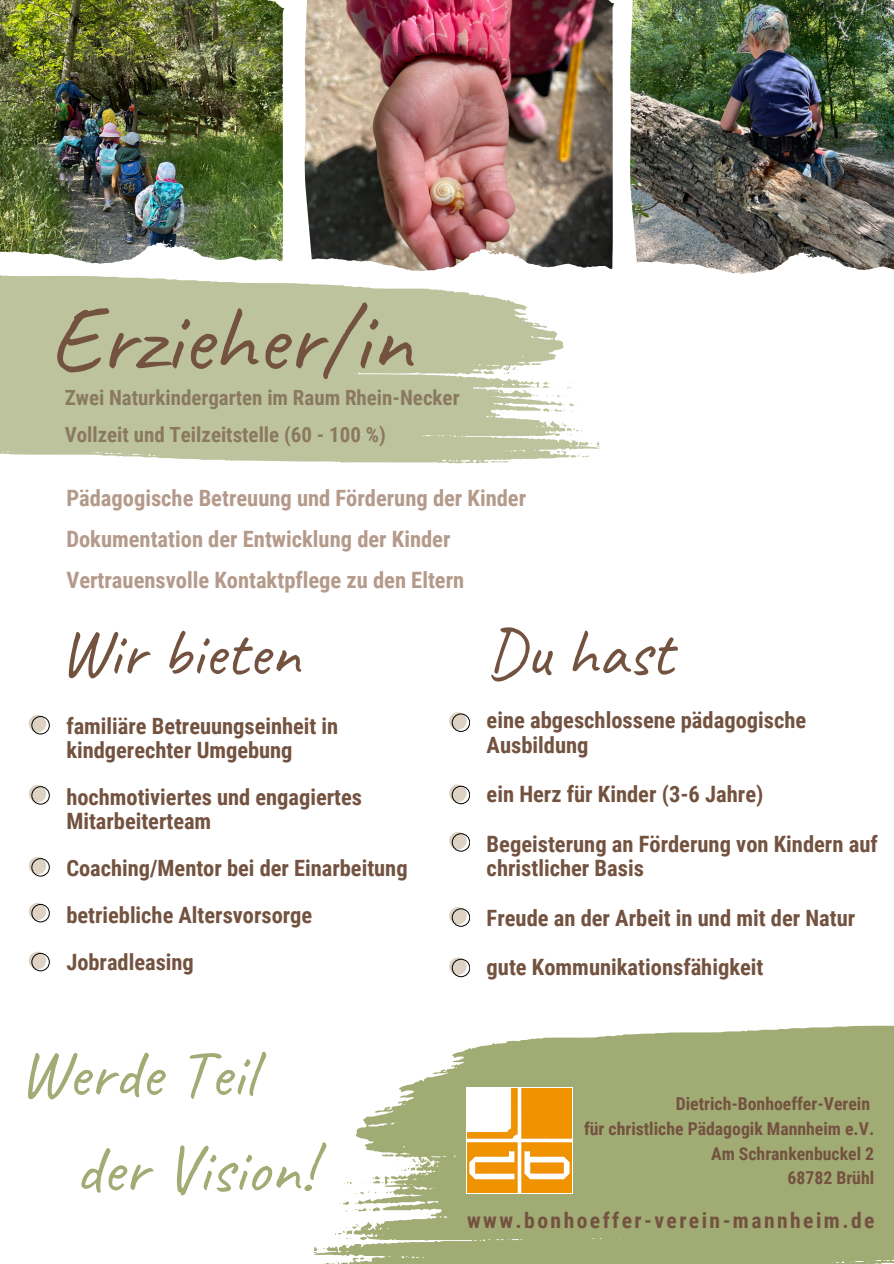
<style>
.page{position:relative;width:894px;height:1264px;background:#fff}
.page>*{position:absolute;margin:0;border:0;box-sizing:border-box;transform-origin:0 0}
.t1{font:94.5px "Caveat";color:#735240}
.t2{font:67.5px/95.4px "Caveat";color:#a1ab74}
.t3{font:67.5px "Caveat";color:#735240}
.t4{font:700 22.5px/24.8px "Roboto Condensed";color:#735240}
.t5{font:700 22.5px/40.5px "Roboto Condensed";color:#b49a8a}
.t6{font:700 22.35px/23.7px "Roboto Condensed";color:#735240}
.t7{font:700 21.6px "Roboto Condensed";letter-spacing:.115em;color:#735240}
.t8{font:700 21px/37.2px "Roboto Condensed";color:#8a7960}
.t9{font:700 17.7px/24.8px "Roboto Condensed";color:#735240;text-align:right}
</style>
<div class="page">
<img style="left:0;top:0;width:893px;height:978px">
<svg style="left:0;top:273px;width:599px;height:191px;fill:#bdc49d"></svg>
<img style="left:78px;top:0;width:206px;height:8px">
<img style="left:719px;top:0;width:174px;height:16px">
<img style="left:397px;top:0;width:217px;height:3px">
<svg style="left:479px;top:1025px;width:414px;height:22px;fill:#a1ab74"></svg>
<svg style="left:313px;top:1047px;width:580px;height:216px;fill:#a1ab74"></svg>
<div style="left:466px;top:1087px;width:106px;height:106px;background:#f19200"></div>
<img style="left:467px;top:1088px;width:104px;height:103px">
<div style="left:449px;top:712px;width:17px;height:17px;background:#ddd2c3;border-radius:50%"></div>
<div style="left:452px;top:713px;width:17px;height:18px;border:1px solid #000;border-radius:50%"></div>
<svg style="left:449px;top:784px;width:17px;height:18px"></svg>
<div style="left:452px;top:786px;width:17px;height:17px;border:1px solid #000;border-radius:50%"></div>
<div style="left:449px;top:832px;width:17px;height:17px;background:#ddd2c3;border-radius:50%"></div>
<div style="left:452px;top:833px;width:17px;height:18px;border:1px solid #000;border-radius:50%"></div>
<div style="left:449px;top:907px;width:17px;height:17px;background:#ddd2c3;border-radius:50%"></div>
<div style="left:452px;top:908px;width:17px;height:18px;border:1px solid #000;border-radius:50%"></div>
<div style="left:29px;top:715px;width:17px;height:17px;background:#ddd2c3;border-radius:50%"></div>
<div style="left:32px;top:716px;width:17px;height:18px;border:1px solid #000;border-radius:50%"></div>
<div style="left:29px;top:785px;width:17px;height:17px;background:#ddd2c3;border-radius:50%"></div>
<div style="left:32px;top:786px;width:17px;height:18px;border:1px solid #000;border-radius:50%"></div>
<div style="left:29px;top:857px;width:17px;height:17px;background:#ddd2c3;border-radius:50%"></div>
<div style="left:32px;top:858px;width:17px;height:18px;border:1px solid #000;border-radius:50%"></div>
<div style="left:29px;top:902px;width:17px;height:18px;background:#ddd2c3;border-radius:50%"></div>
<div style="left:32px;top:904px;width:17px;height:18px;border:1px solid #000;border-radius:50%"></div>
<div style="left:29px;top:951px;width:17px;height:18px;background:#ddd2c3;border-radius:50%"></div>
<div style="left:32px;top:953px;width:17px;height:18px;border:1px solid #000;border-radius:50%"></div>
<svg style="left:449px;top:957px;width:17px;height:18px"></svg>
<div style="left:452px;top:959px;width:17px;height:17px;border:1px solid #000;border-radius:50%"></div>
<h1 class="t1" style="left:48px;top:279px;width:365px">Erzieher/in</h1>
<p class="t8" style="left:65px;top:379px;width:396px">Zwei Naturkindergarten im Raum Rhein-Necker<br>Vollzeit und Teilzeitstelle (60 - 100 %)</p>
<p class="t5" style="left:66px;top:478px;width:461px">Pädagogische Betreuung und Förderung der Kinder<br>Dokumentation der Entwicklung der Kinder<br>Vertrauensvolle Kontaktpflege zu den Eltern</p>
<h2 class="t3" style="left:59px;top:610px;width:242px">Wir bieten</h2>
<h2 class="t3" style="left:485px;top:610px;width:188px">Du hast</h2>
<p class="t6" style="left:66px;top:714px;width:273px">familiäre Betreuungseinheit in kindgerechter Umgebung</p>
<p class="t6" style="left:66px;top:785px;width:297px">hochmotiviertes und engagiertes<br>Mitarbeiterteam</p>
<p class="t6" style="left:66px;top:844px;width:342px;line-height:47.2px">Coaching/Mentor bei der Einarbeitung betriebliche Altersvorsorge<br>Jobradleasing</p>
<h2 class="t2" style="left:75px;top:1025px;width:240px;text-indent:-56px">Werde Teil der Vision!</h2>
<p class="t4" style="left:486px;top:707px;width:321px">eine abgeschlossene pädagogische<br>Ausbildung</p>
<p class="t4" style="left:486px;top:782px;width:278px">ein Herz für Kinder (3-6 Jahre)</p>
<p class="t4" style="left:486px;top:831px;width:392px">Begeisterung an Förderung von Kindern auf christlicher Basis</p>
<p class="t4" style="left:486px;top:905px;width:370px">Freude an der Arbeit in und mit der Natur</p>
<p class="t4" style="left:486px;top:955px;width:278px">gute Kommunikationsfähigkeit</p>
<p class="t9" style="left:584px;top:1091px;width:291px">Dietrich-Bonhoeffer-Verein<br>für christliche Pädagogik Mannheim e.V.<br>Am Schrankenbuckel 2<br>68782 Brühl</p>
<p class="t7" style="left:467px;top:1207px;width:409px">www.bonhoeffer-verein-mannheim.de</p>
</div>
